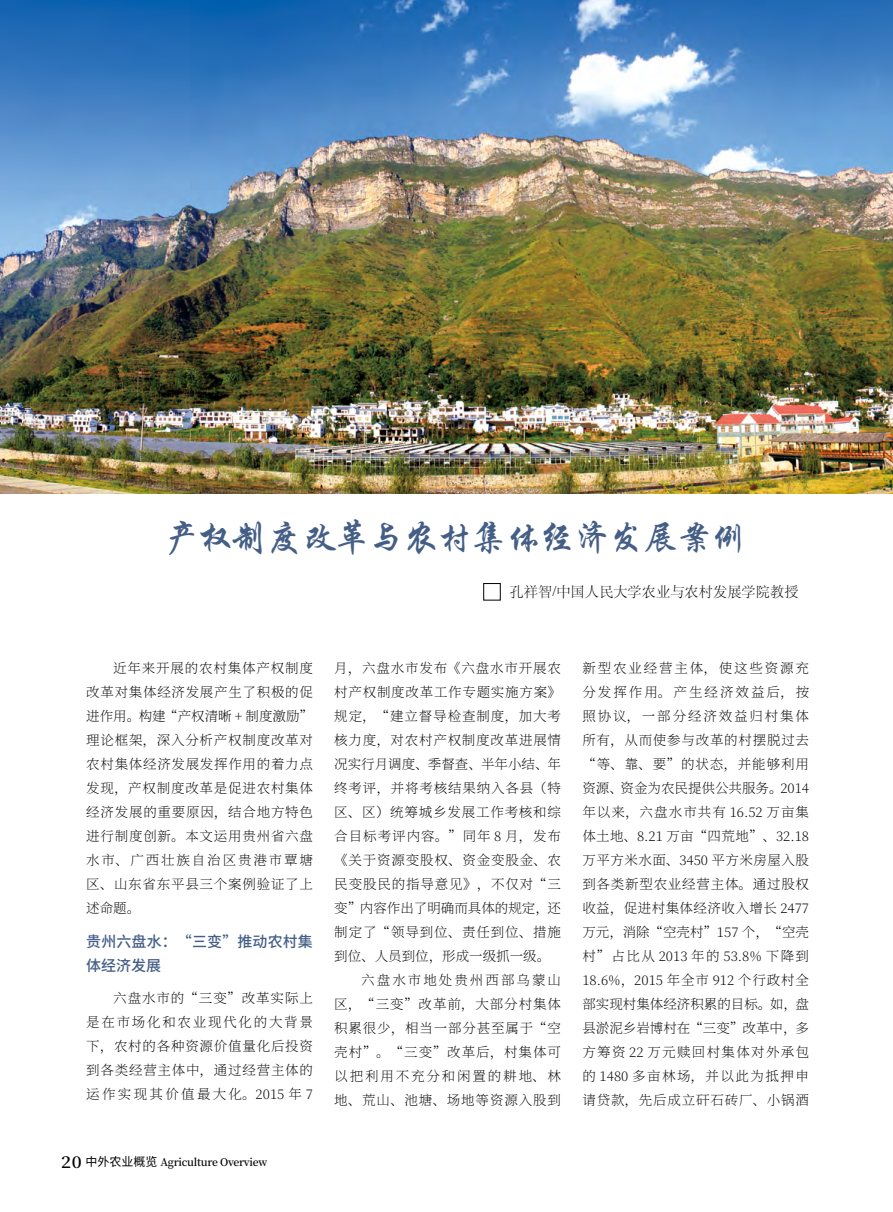
<style>
.page{position:relative;width:893px;height:1212px;background:#fff}
.page>*{position:absolute;margin:0;border:0;box-sizing:border-box;transform-origin:0 0}
.t1{font:36px "ST Xingkai";letter-spacing:-.05em;color:#445e86}
.t2{font:500 15px/24.8px "Source Han Sans SC";letter-spacing:.01em;color:#445e86}
.t3{font:14.25px "ST Song";color:#000}
.t4{font:200 13.5px/24px "Source Han Serif CN";letter-spacing:.06em;color:#000;text-align:justify}
.t5{font:200 13.5px "Source Han Serif CN";color:#000}
.t6{font:200 13.5px "Source Han Serif CN";letter-spacing:.14em;color:#000}
.t7{font:200 13.5px "Source Han Serif CN";letter-spacing:.15em;color:#000}
.t8{font:600 10.5px "Source Han Serif CN";letter-spacing:-.025em;color:#000}
.s1{font-family:"Times New Roman"}
.s2{font-size:15.6px}
.s3{font-family:"Source Han Sans SC";font-weight:400;font-size:12px}
</style>
<div class="page">
<img style="left:0;top:0;width:893px;height:493px">
<div style="left:483px;top:583px;width:17px;height:17px;border:1px solid #000"></div>
<h1 class="t1" style="left:164px;top:520px;width:585px">产权制度改革与农村集体经济发展案例</h1>
<p class="t3" style="left:510px;top:582px;width:290px">孔祥智<span class="s1">/</span>中国人民大学农业与农村发展学院教授</p>
<p class="t4" style="left:86px;top:656px;width:228px;text-indent:27px">近年来开展的农村集体产权制度改革对集体经济发展产生了积极的促进作用。构建“产权清晰 + 制度激励”理论框架，深入分析产权制度改革对农村集体经济发展发挥作用的着力点发现，产权制度改革是促进农村集体经济发展的重要原因，结合地方特色进行制度创新。本文运用贵州省六盘水市、广西壮族自治区贵港市覃塘区、山东省东平县三个案例验证了上述命题。</p>
<p class="t2" style="left:86px;top:929px;width:228px">贵州六盘水：“三变”推动农村集体经济发展</p>
<p class="t4" style="left:86px;top:986px;width:228px;text-indent:27px">六盘水市的“三变”改革实际上是在市场化和农业现代化的大背景下，农村的各种资源价值量化后投资到各类经营主体中，通过经营主体的运作实现其价值最大化。2015 年 7</p>
<p class="t8" style="left:61px;top:1156px;width:208px"><span class="s2">20</span> <span class="s3">中外农业概览</span> Agriculture Overview</p>
<p class="t4" style="left:334px;top:656px;width:228px">月，六盘水市发布《六盘水市开展农</p>
<p class="t4" style="left:334px;top:680px;width:228px">村产权制度改革工作专题实施方案》</p>
<p class="t4" style="left:334px;top:704px;width:228px">规定，“建立督导检查制度，加大考</p>
<p class="t4" style="left:334px;top:728px;width:228px">核力度，对农村产权制度改革进展情</p>
<p class="t5" style="left:334px;top:756px;width:228px">况实行月调度、季督查、半年小结、年</p>
<p class="t4" style="left:334px;top:776px;width:228px">终考评，并将考核结果纳入各县（特</p>
<p class="t4" style="left:334px;top:800px;width:228px">区、区）统筹城乡发展工作考核和综</p>
<p class="t4" style="left:334px;top:824px;width:228px">合目标考评内容。”同年 8 月，发布</p>
<p class="t4" style="left:334px;top:848px;width:228px">《关于资源变股权、资金变股金、农</p>
<p class="t4" style="left:334px;top:872px;width:228px">民变股民的指导意见》，不仅对“三</p>
<p class="t5" style="left:334px;top:900px;width:228px">变”内容作出了明确而具体的规定，还</p>
<p class="t4" style="left:334px;top:920px;width:228px">制定了“领导到位、责任到位、措施</p>
<p class="t5" style="left:334px;top:948px;width:217px">到位、人员到位，形成一级抓一级。</p>
<p class="t7" style="left:361px;top:972px;width:201px">六盘水市地处贵州西部乌蒙山</p>
<p class="t4" style="left:334px;top:992px;width:228px">区，“三变”改革前，大部分村集体</p>
<p class="t4" style="left:334px;top:1016px;width:228px">积累很少，相当一部分甚至属于“空</p>
<p class="t4" style="left:334px;top:1040px;width:228px">壳村”。“三变”改革后，村集体可</p>
<p class="t6" style="left:334px;top:1068px;width:228px">以把利用不充分和闲置的耕地、林</p>
<p class="t4" style="left:334px;top:1088px;width:228px">地、荒山、池塘、场地等资源入股到</p>
<p class="t4" style="left:582px;top:656px;width:228px">新型农业经营主体，使这些资源充分发挥作用。产生经济效益后，按照协议，一部分经济效益归村集体所有，从而使参与改革的村摆脱过去“等、靠、要”的状态，并能够利用资源、资金为农民提供公共服务。2014年以来，六盘水市共有 16.52 万亩集体土地、8.21 万亩“四荒地”、32.18万平方米水面、3450 平方米房屋入股到各类新型农业经营主体。通过股权收益，促进村集体经济收入增长 2477万元，消除“空壳村”157 个，“空壳村”占比从 2013 年的 53.8% 下降到18.6%，2015 年全市 912 个行政村全部实现村集体经济积累的目标。如，盘县淤泥乡岩博村在“三变”改革中，多方筹资 22 万元赎回村集体对外承包的 1480 多亩林场，并以此为抵押申请贷款，先后成立矸石砖厂、小锅酒</p>
</div>
